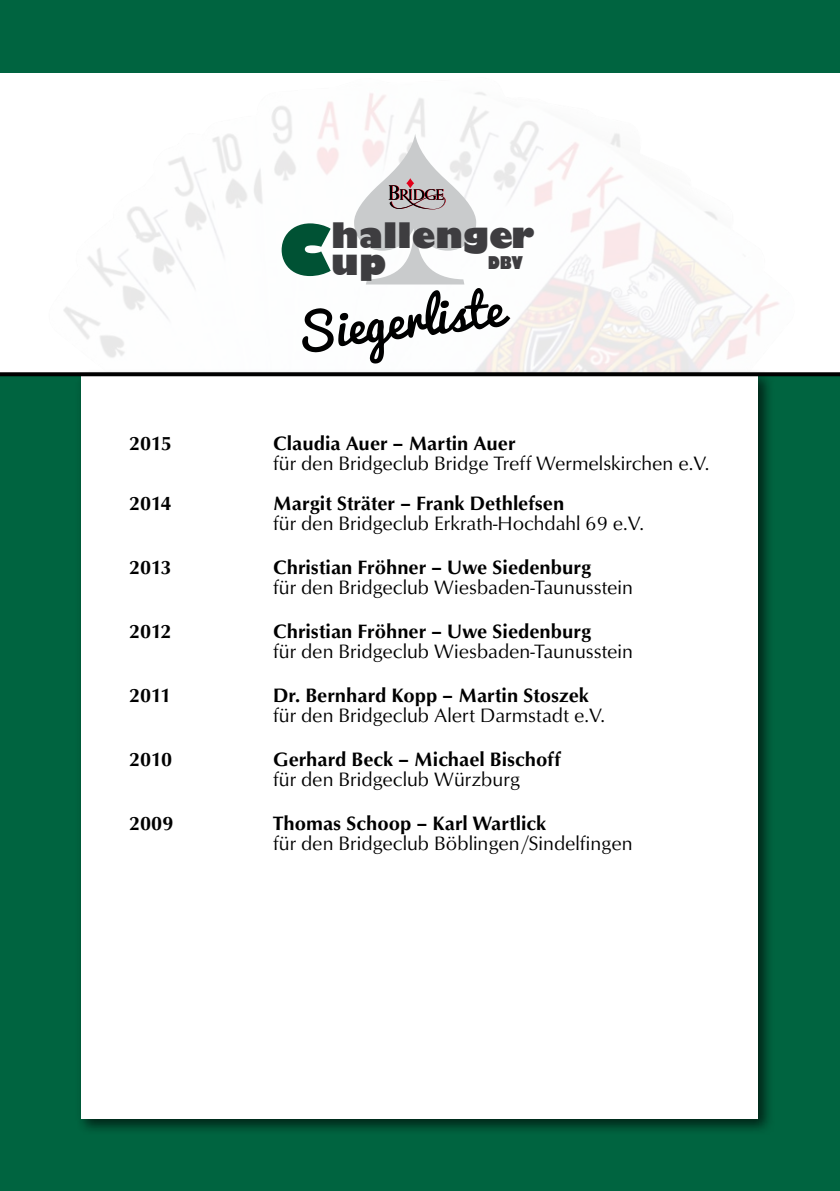
<style>
.page{position:relative;width:840px;height:1191px;background:#fff}
.page>*{position:absolute;margin:0;border:0;box-sizing:border-box;transform-origin:0 0}
.t1{font:47px "Pacifico";color:#000}
.t2{font:800 34.2px/27.4px "Gill Sans";color:#3e3d40}
.t3{font:20px "Opus";color:#000}
.t4{font:700 20px "Opus";color:#000}
.t5{font:800 17.2px "Gill Sans";color:#3e3d40;scale:.8 1}
.s1{font-size:68.4px;color:#005234}
</style>
<div class="page">
<div style="left:0;top:0;width:839px;height:72px;background:#006440"></div>
<div style="left:0;top:374px;width:839px;height:817px;background:#006440"></div>
<img style="left:13px;top:72px;width:826px;height:305px">
<div style="left:75px;top:369px;width:699px;height:766px;background:#000;opacity:.63"></div>
<div style="left:81px;top:374px;width:676px;height:745px;background:#fff"></div>
<svg style="left:0;top:372px;width:839px;height:4px;background:#101010"></svg>
<svg style="left:354px;top:131px;width:122px;height:153px"></svg>
<h2 class="t2" style="left:331px;top:221px;width:206px;text-indent:-53px"><span class="s1">C</span>hallenger up</h2>
<p class="t5" style="left:487px;top:249px;width:45px">DBV</p>
<h1 class="t1" style="left:290px;top:292px;width:209px;rotate:-7deg">Siegerliste</h1>
<p class="t4" style="left:129px;top:432px;width:44px">2015</p>
<p class="t4" style="left:273px;top:432px;width:243px">Claudia Auer – Martin Auer</p>
<p class="t3" style="left:273px;top:452px;width:437px">für den Bridgeclub Bridge Treff Wermelskirchen e.V.</p>
<p class="t4" style="left:129px;top:492px;width:44px">2014</p>
<p class="t4" style="left:273px;top:492px;width:292px">Margit Sträter – Frank Dethlefsen</p>
<p class="t3" style="left:273px;top:512px;width:372px">für den Bridgeclub Erkrath-Hochdahl 69 e.V.</p>
<p class="t4" style="left:129px;top:556px;width:44px">2013</p>
<p class="t4" style="left:273px;top:556px;width:319px">Christian Fröhner – Uwe Siedenburg</p>
<p class="t3" style="left:273px;top:576px;width:361px">für den Bridgeclub Wiesbaden-Taunusstein</p>
<p class="t4" style="left:129px;top:620px;width:44px">2012</p>
<p class="t4" style="left:273px;top:620px;width:319px">Christian Fröhner – Uwe Siedenburg</p>
<p class="t3" style="left:273px;top:640px;width:361px">für den Bridgeclub Wiesbaden-Taunusstein</p>
<p class="t4" style="left:129px;top:684px;width:44px">2011</p>
<p class="t4" style="left:273px;top:684px;width:317px">Dr. Bernhard Kopp – Martin Stoszek</p>
<p class="t3" style="left:273px;top:704px;width:333px">für den Bridgeclub Alert Darmstadt e.V.</p>
<p class="t4" style="left:129px;top:748px;width:44px">2010</p>
<p class="t4" style="left:273px;top:748px;width:289px">Gerhard Beck – Michael Bischoff</p>
<p class="t3" style="left:273px;top:768px;width:248px">für den Bridgeclub Würzburg</p>
<p class="t4" style="left:129px;top:812px;width:46px">2009</p>
<p class="t4" style="left:273px;top:812px;width:274px">Thomas Schoop – Karl Wartlick</p>
<p class="t3" style="left:273px;top:832px;width:360px">für den Bridgeclub Böblingen /Sindelfingen</p>
</div>
